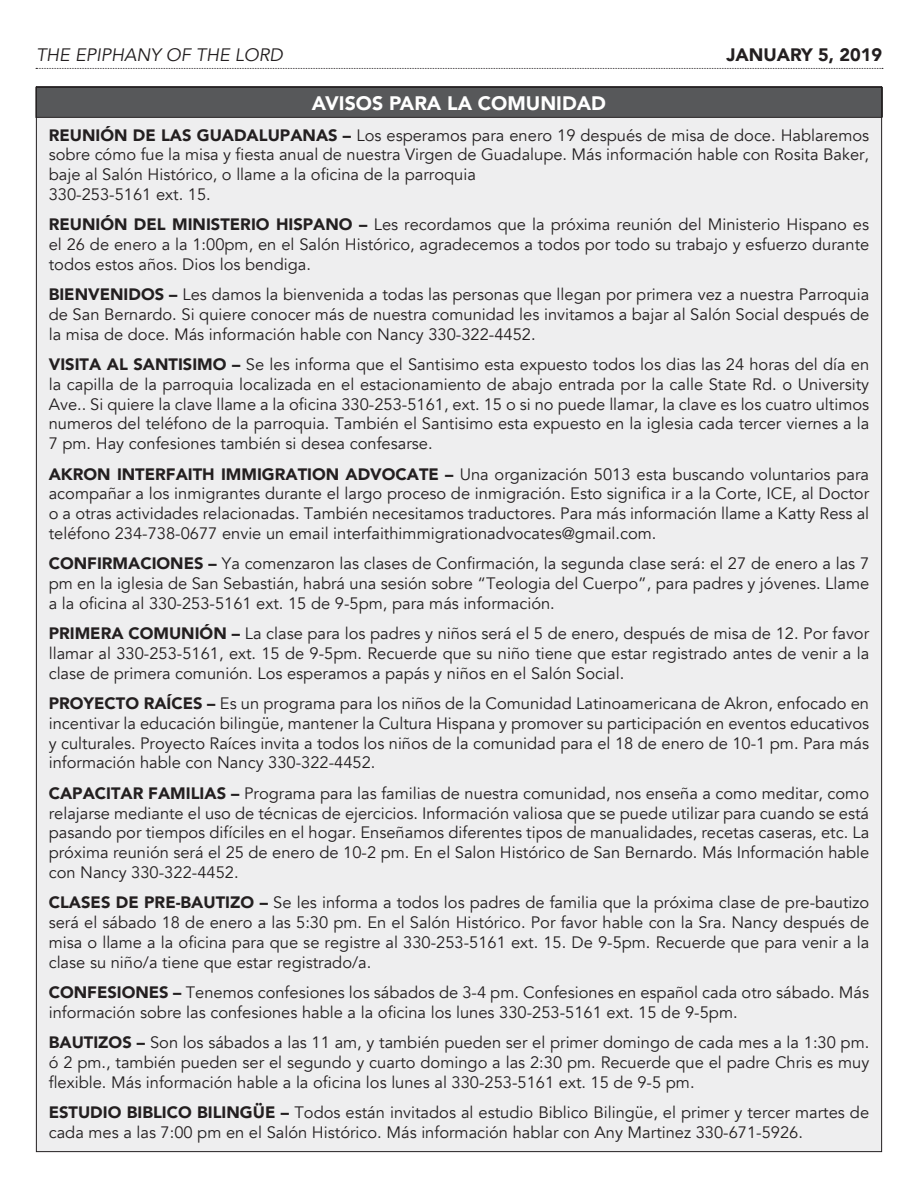
<style>
.page{position:relative;width:918px;height:1188px;background:#fff}
.page>*{position:absolute;margin:0;border:0;box-sizing:border-box;transform-origin:0 0}
.t1{font:900 19.5px "Avenir";color:#fff}
.t2{font:italic 18px "Avenir";color:#231f20}
.t3{font:900 18px "Avenir";color:#231f20}
.t4{font:16.5px/19.8px "Avenir";color:#231f20;text-align:justify}
.s1{font-weight:900}
</style>
<div class="page">
<svg style="left:36px;top:68px;width:847px;height:1px"></svg>
<div style="left:36px;top:87px;width:846px;height:1065px;background:#eeeeef"></div>
<div style="left:36px;top:87px;width:846px;height:30px;background:#57585a"></div>
<div style="left:36px;top:87px;width:846px;height:31px;border:1px solid #231f20"></div>
<p class="t2" style="left:36px;top:44px;width:248px">THE EPIPHANY OF THE LORD</p>
<p class="t3" style="left:726px;top:40px;width:157px">JANUARY 5, 2019</p>
<p class="t1" style="left:312px;top:86px;width:296px">AVISOS PARA LA COMUNIDAD</p>
<p class="t4" style="left:49px;top:125px;width:822px"><span class="s1">REUNIÓN DE LAS GUADALUPANAS –</span> Los esperamos para enero 19 después de misa de doce. Hablaremos sobre cómo fue la misa y fiesta anual de nuestra Virgen de Guadalupe. Más información hable con Rosita Baker, baje al Salón Histórico, o llame a la oficina de la parroquia</p>
<p class="t4" style="left:49px;top:185px;width:164px">330-253-5161 ext. 15.</p>
<p class="t4" style="left:49px;top:215px;width:822px"><span class="s1">REUNIÓN DEL MINISTERIO HISPANO –</span> Les recordamos que la próxima reunión del Ministerio Hispano es el 26 de enero a la 1:00pm, en el Salón Histórico, agradecemos a todos por todo su trabajo y esfuerzo durante todos estos años. Dios los bendiga.</p>
<p class="t4" style="left:49px;top:285px;width:822px"><span class="s1">BIENVENIDOS –</span> Les damos la bienvenida a todas las personas que llegan por primera vez a nuestra Parroquia de San Bernardo. Si quiere conocer más de nuestra comunidad les invitamos a bajar al Salón Social después de la misa de doce. Más información hable con Nancy 330-322-4452.</p>
<p class="t4" style="left:49px;top:355px;width:822px"><span class="s1">VISITA AL SANTISIMO –</span> Se les informa que el Santisimo esta expuesto todos los dias las 24 horas del día en la capilla de la parroquia localizada en el estacionamiento de abajo entrada por la calle State Rd. o University Ave.. Si quiere la clave llame a la oficina 330-253-5161, ext. 15 o si no puede llamar, la clave es los cuatro ultimos numeros del teléfono de la parroquia. También el Santisimo esta expuesto en la iglesia cada tercer viernes a la 7 pm. Hay confesiones también si desea confesarse.</p>
<p class="t4" style="left:49px;top:464px;width:822px"><span class="s1">AKRON INTERFAITH IMMIGRATION ADVOCATE –</span> Una organización 5013 esta buscando voluntarios para acompañar a los inmigrantes durante el largo proceso de inmigración. Esto significa ir a la Corte, ICE, al Doctor o a otras actividades relacionadas. También necesitamos traductores. Para más información llame a Katty Ress al teléfono 234-738-0677 envie un email interfaithimmigrationadvocates@gmail.com.</p>
<p class="t4" style="left:49px;top:554px;width:822px"><span class="s1">CONFIRMACIONES –</span> Ya comenzaron las clases de Confirmación, la segunda clase será: el 27 de enero a las 7 pm en la iglesia de San Sebastián, habrá una sesión sobre “Teologia del Cuerpo”, para padres y jóvenes. Llame a la oficina al 330-253-5161 ext. 15 de 9-5pm, para más información.</p>
<p class="t4" style="left:49px;top:624px;width:822px"><span class="s1">PRIMERA COMUNIÓN –</span> La clase para los padres y niños será el 5 de enero, después de misa de 12. Por favor llamar al 330-253-5161, ext. 15 de 9-5pm. Recuerde que su niño tiene que estar registrado antes de venir a la clase de primera comunión. Los esperamos a papás y niños en el Salón Social.</p>
<p class="t4" style="left:49px;top:694px;width:822px"><span class="s1">PROYECTO RAÍCES –</span> Es un programa para los niños de la Comunidad Latinoamericana de Akron, enfocado en incentivar la educación bilingüe, mantener la Cultura Hispana y promover su participación en eventos educativos y culturales. Proyecto Raíces invita a todos los niños de la comunidad para el 18 de enero de 10-1 pm. Para más información hable con Nancy 330-322-4452.</p>
<p class="t4" style="left:49px;top:783px;width:822px"><span class="s1">CAPACITAR FAMILIAS –</span> Programa para las familias de nuestra comunidad, nos enseña a como meditar, como relajarse mediante el uso de técnicas de ejercicios. Información valiosa que se puede utilizar para cuando se está pasando por tiempos difíciles en el hogar. Enseñamos diferentes tipos de manualidades, recetas caseras, etc. La próxima reunión será el 25 de enero de 10-2 pm. En el Salon Histórico de San Bernardo. Más Información hable con Nancy 330-322-4452.</p>
<p class="t4" style="left:49px;top:893px;width:822px"><span class="s1">CLASES DE PRE-BAUTIZO –</span> Se les informa a todos los padres de familia que la próxima clase de pre-bautizo será el sábado 18 de enero a las 5:30 pm. En el Salón Histórico. Por favor hable con la Sra. Nancy después de misa o llame a la oficina para que se registre al 330-253-5161 ext. 15. De 9-5pm. Recuerde que para venir a la clase su niño/a tiene que estar registrado/a.</p>
<p class="t4" style="left:49px;top:983px;width:822px"><span class="s1">CONFESIONES –</span> Tenemos confesiones los sábados de 3-4 pm. Confesiones en español cada otro sábado. Más información sobre las confesiones hable a la oficina los lunes 330-253-5161 ext. 15 de 9-5pm.</p>
<p class="t4" style="left:49px;top:1033px;width:822px"><span class="s1">BAUTIZOS –</span> Son los sábados a las 11 am, y también pueden ser el primer domingo de cada mes a la 1:30 pm. ó 2 pm., también pueden ser el segundo y cuarto domingo a las 2:30 pm. Recuerde que el padre Chris es muy flexible. Más información hable a la oficina los lunes al 330-253-5161 ext. 15 de 9-5 pm.</p>
<p class="t4" style="left:49px;top:1103px;width:822px"><span class="s1">ESTUDIO BIBLICO BILINGÜE –</span> Todos están invitados al estudio Biblico Bilingüe, el primer y tercer martes de cada mes a las 7:00 pm en el Salón Histórico. Más información hablar con Any Martinez 330-671-5926.</p>
</div>
